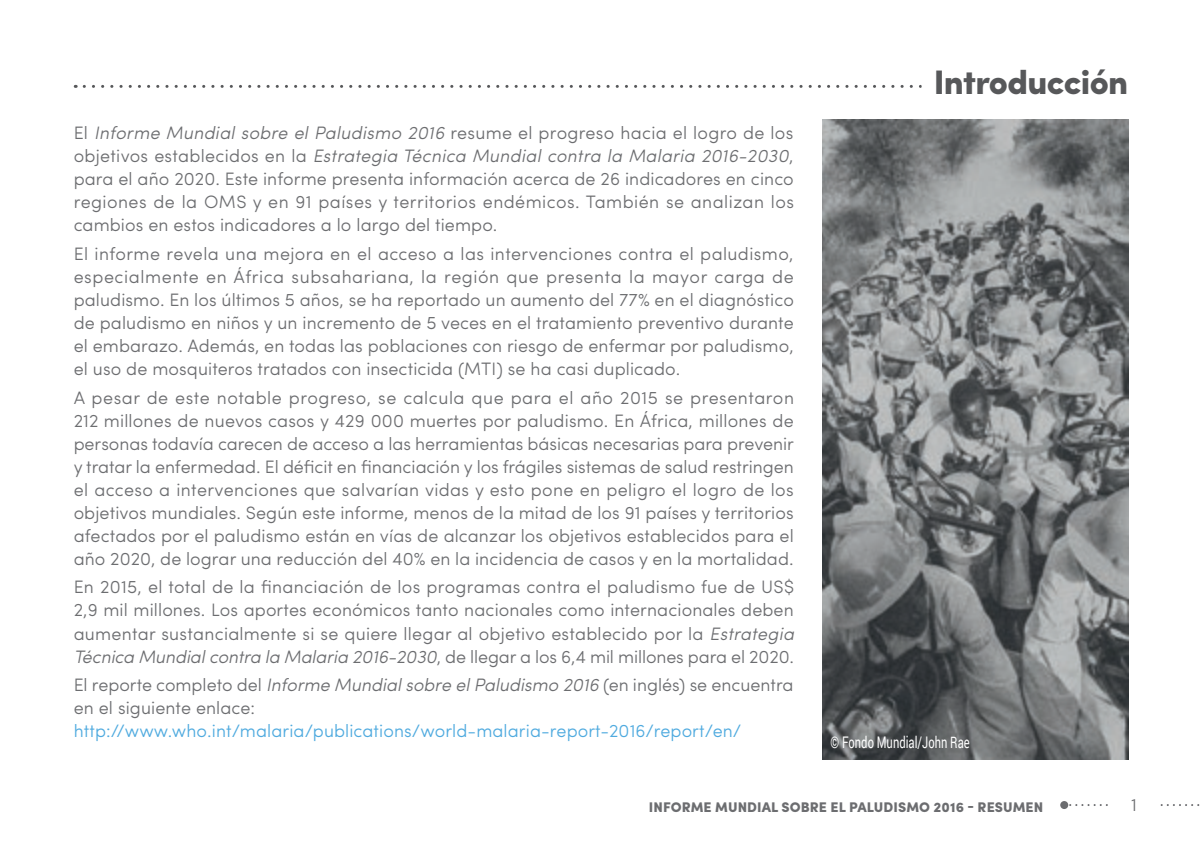
<style>
.page{position:relative;width:1202px;height:845px;background:#fff}
.page>*{position:absolute;margin:0;border:0;box-sizing:border-box;transform-origin:0 0}
.t1{font:900 34px "Sofia Pro";letter-spacing:-.02em;color:#57585a}
.t2{font:300 18px/23px "Sofia Pro";letter-spacing:.005em;color:#6c6d70;text-align:justify}
.t3{font:300 18px "Sofia Pro";letter-spacing:.005em;color:#4faadf}
.t4{font:16px "Roboto";color:#fff;scale:.7 1}
.t5{font:900 14px "Sofia Pro";letter-spacing:.005em;color:#6c6d70}
.s1{font-style:italic}
</style>
<div class="page">
<svg style="left:1068px;top:804px;width:132px;height:2px"></svg>
<div style="left:1060px;top:801px;width:8px;height:8px;background:#6c6d70;border-radius:50%"></div>
<div style="left:1111px;top:782px;width:46px;height:44px;background:#fff"></div>
<svg style="left:84px;top:85px;width:838px;height:3px"></svg>
<img style="left:822px;top:119px;width:306px;height:641px">
<p class="t2" style="left:74px;top:120px;width:722px">El <span class="s1">Informe Mundial sobre el Paludismo 2016</span> resume el progreso hacia el logro de los objetivos establecidos en la <span class="s1">Estrategia Técnica Mundial contra la Malaria 2016-2030</span>, para el año 2020. Este informe presenta información acerca de 26 indicadores en cinco regiones de la OMS y en 91 países y territorios endémicos. También se analizan los cambios en estos indicadores a lo largo del tiempo.</p>
<p class="t2" style="left:74px;top:241px;width:722px">El informe revela una mejora en el acceso a las intervenciones contra el paludismo, especialmente en África subsahariana, la región que presenta la mayor carga de paludismo. En los últimos 5 años, se ha reportado un aumento del 77% en el diagnóstico de paludismo en niños y un incremento de 5 veces en el tratamiento preventivo durante el embarazo. Además, en todas las poblaciones con riesgo de enfermar por paludismo, el uso de mosquiteros tratados con insecticida (MTI) se ha casi duplicado.</p>
<p class="t2" style="left:74px;top:385px;width:722px">A pesar de este notable progreso, se calcula que para el año 2015 se presentaron 212 millones de nuevos casos y 429 000 muertes por paludismo. En África, millones de personas todavía carecen de acceso a las herramientas básicas necesarias para prevenir y tratar la enfermedad. El déficit en financiación y los frágiles sistemas de salud restringen el acceso a intervenciones que salvarían vidas y esto pone en peligro el logro de los objetivos mundiales. Según este informe, menos de la mitad de los 91 países y territorios afectados por el paludismo están en vías de alcanzar los objetivos establecidos para el año 2020, de lograr una reducción del 40% en la incidencia de casos y en la mortalidad.</p>
<p class="t2" style="left:74px;top:574px;width:722px">En 2015, el total de la financiación de los programas contra el paludismo fue de US$ 2,9 mil millones. Los aportes económicos tanto nacionales como internacionales deben aumentar sustancialmente si se quiere llegar al objetivo establecido por la <span class="s1">Estrategia Técnica Mundial contra la Malaria 2016-2030</span>, de llegar a los 6,4 mil millones para el 2020.</p>
<p class="t2" style="left:74px;top:672px;width:721px">El reporte completo del <span class="s1">Informe Mundial sobre el Paludismo 2016</span> (en inglés) se encuentra en el siguiente enlace:</p>
<p class="t3" style="left:74px;top:717px;width:669px">http://www.who.int/malaria/publications/world-malaria-report-2016/report/en/</p>
<h1 class="t1" style="left:934px;top:55px;width:196px">Introducción</h1>
<p class="t4" style="left:831px;top:730px;width:200px">© Fondo Mundial/John Rae</p>
<p class="t5" style="left:649px;top:796px;width:396px">INFORME MUNDIAL SOBRE EL PALUDISMO 2016 - RESUMEN</p>
<p class="t2" style="left:1131px;top:792px;width:7px">1</p>
</div>
